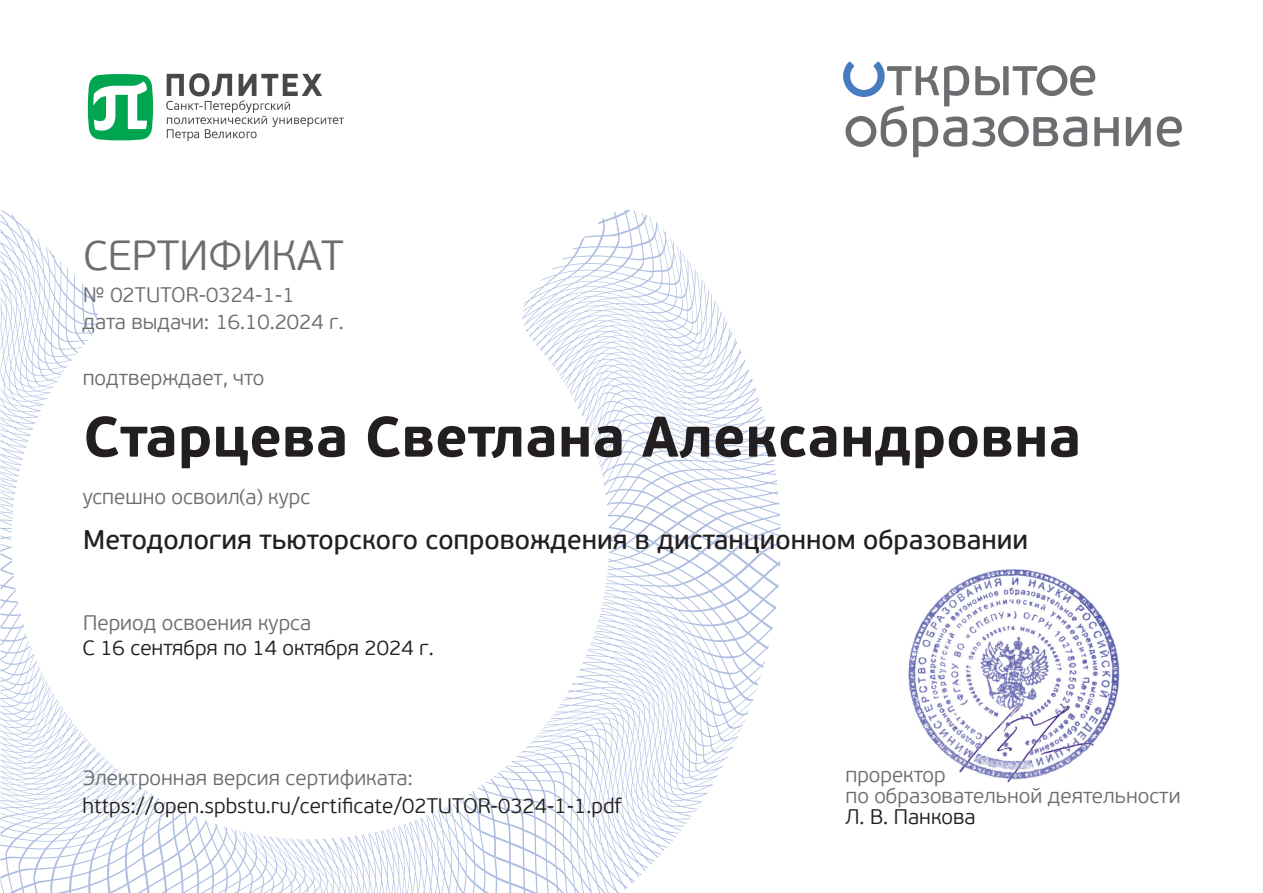
<style>
.page{position:relative;width:1263px;height:893px;background:#fff}
.page>*{position:absolute;margin:0;border:0;box-sizing:border-box;transform-origin:0 0}
.t1{font:700 57px "PF Beau Sans Pro";color:#231f20}
.t2{font:300 42px "PF Beau Sans Pro";color:#6c6d70}
.t3{font:27px "PF Beau Sans Pro Bbook";color:#231f20}
.t4{font:300 21px "PF Beau Sans Pro";color:#6c6d70}
.t5{font:300 21px "PF Beau Sans Pro";color:#231f20}
</style>
<div class="page">
<svg style="left:524px;top:210px;width:245px;height:342px"></svg>
<svg style="left:0;top:210px;width:98px;height:342px"></svg>
<svg style="left:0;top:553px;width:160px;height:340px"></svg>
<svg style="left:127px;top:799px;width:336px;height:94px"></svg>
<svg style="left:463px;top:552px;width:317px;height:341px"></svg>
<svg style="left:490px;top:666px;width:274px;height:227px"></svg>
<svg style="left:843px;top:62px;width:276px;height:95px"></svg>
<svg style="left:1126px;top:117px;width:25px;height:29px"></svg>
<svg style="left:1157px;top:116px;width:25px;height:31px"></svg>
<svg style="left:166px;top:73px;width:178px;height:68px"></svg>
<svg style="left:88px;top:74px;width:65px;height:66px"></svg>
<img style="left:908px;top:570px;width:212px;height:213px">
<p class="t2" style="left:83px;top:231px;width:262px">СЕРТИФИКАТ</p>
<p class="t4" style="left:83px;top:282px;width:213px">№ 02TUTOR-0324-1-1</p>
<p class="t4" style="left:82px;top:310px;width:263px">дата выдачи: 16.10.2024 г.</p>
<p class="t4" style="left:83px;top:366px;width:183px">подтверждает, что</p>
<p class="t1" style="left:83px;top:401px;width:999px">Старцева Светлана Александровна</p>
<p class="t4" style="left:83px;top:485px;width:229px">успешно освоил(а) курс</p>
<p class="t3" style="left:83px;top:524px;width:946px">Методология тьюторского сопровождения в дистанционном образовании</p>
<p class="t4" style="left:83px;top:611px;width:230px">Период освоения курса</p>
<p class="t5" style="left:82px;top:636px;width:353px">С 16 сентября по 14 октября 2024 г.</p>
<p class="t4" style="left:83px;top:766px;width:332px">Электронная версия сертификата:</p>
<p class="t5" style="left:82px;top:794px;width:541px">https://open.spbstu.ru/certificate/02TUTOR-0324-1-1.pdf</p>
<p class="t4" style="left:845px;top:763px;width:102px">проректор</p>
<p class="t4" style="left:845px;top:784px;width:337px">по образовательной деятельности</p>
<p class="t5" style="left:845px;top:805px;width:132px">Л. В. Панкова</p>
</div>
